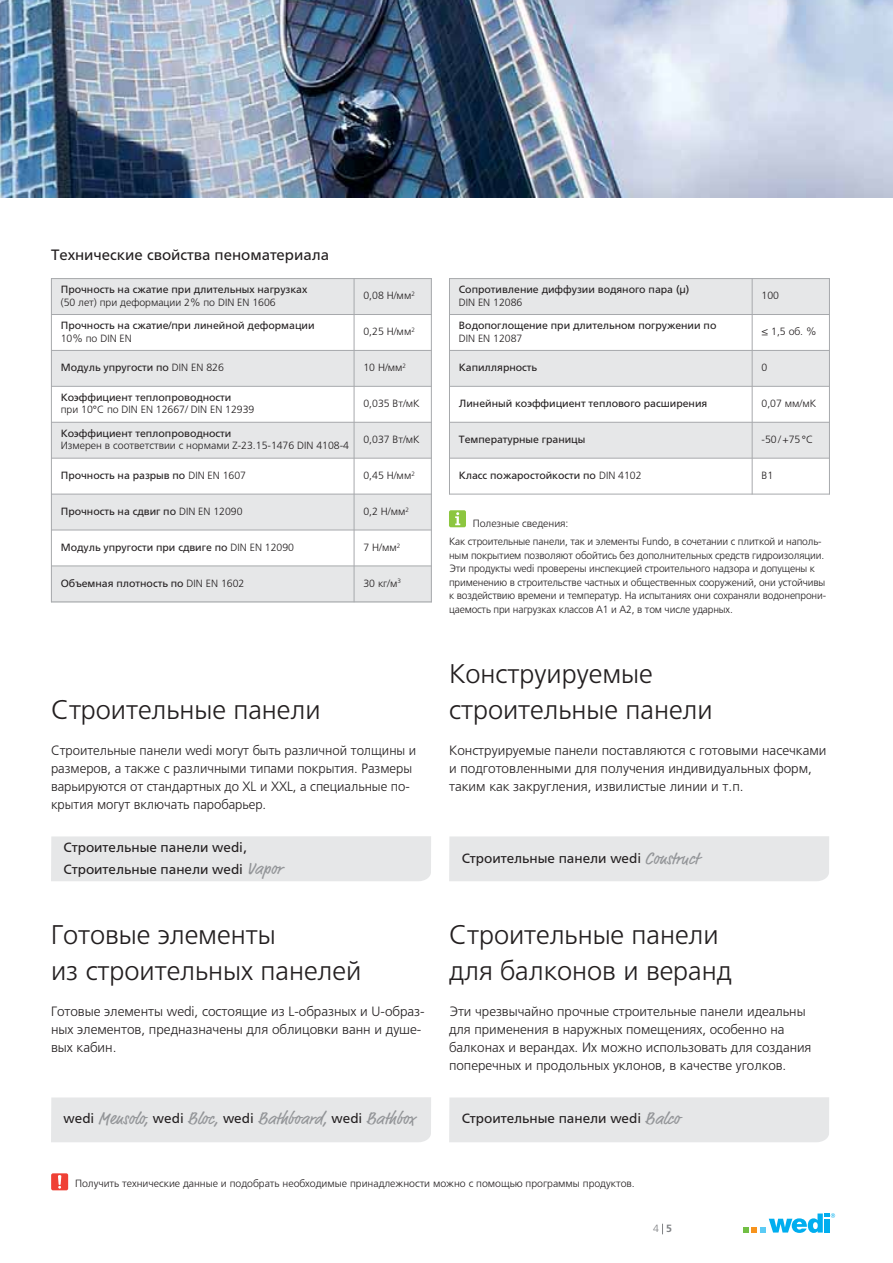
<style>
.page{position:relative;width:893px;height:1263px;background:#fff}
.page>*{position:absolute;margin:0;border:0;box-sizing:border-box;transform-origin:0 0}
.t1{font:300 27px/36px "Frutiger LTCYR";color:#231f20}
.t2{font:17.25px "Market";color:#939598}
.t3{font:15px "Frutiger LTCYR";color:#231f20}
.t4{font:300 13.5px/18px "Frutiger LTCYR";color:#231f20}
.t5{font:13.5px/21.1px "Frutiger LTCYR";color:#231f20}
.t6{font:300 10.5px/13.5px "Frutiger LTCYR";letter-spacing:-.01em;color:#231f20}
.t7{font:10.5px/12.6px "Frutiger LTCYR";color:#231f20}
.t8{font:300 10.5px "Frutiger LT Com";color:#808285}
.s1{font-weight:300}
.s2{font-family:"Market";font-size:17.25px;color:#939598}
.s3{font-family:"Frutiger LTCYR";font-size:13.5px;color:#231f20}
.s4{font-family:"Frutiger LT Com"}
.s5{font-size:11.25px}
.s6{font-weight:700}
</style>
<div class="page">
<svg style="left:743px;top:1213px;width:92px;height:20px"></svg>
<img style="left:0;top:0;width:893px;height:197px">
<div style="left:51px;top:836px;width:380px;height:45px;background:#e6e7e8"></div>
<div style="left:449px;top:836px;width:380px;height:45px;background:#e6e7e8"></div>
<div style="left:51px;top:1097px;width:380px;height:45px;background:#e6e7e8"></div>
<div style="left:449px;top:1097px;width:380px;height:45px;background:#e6e7e8"></div>
<div style="left:51px;top:278px;width:303px;height:36px;background:#e6e7e8"></div>
<div style="left:354px;top:278px;width:78px;height:36px;background:#e6e7e8"></div>
<div style="left:51px;top:350px;width:303px;height:36px;background:#e6e7e8"></div>
<div style="left:354px;top:350px;width:78px;height:36px;background:#e6e7e8"></div>
<div style="left:51px;top:422px;width:303px;height:36px;background:#e6e7e8"></div>
<div style="left:354px;top:422px;width:78px;height:36px;background:#e6e7e8"></div>
<div style="left:51px;top:494px;width:303px;height:36px;background:#e6e7e8"></div>
<div style="left:354px;top:494px;width:78px;height:36px;background:#e6e7e8"></div>
<div style="left:51px;top:566px;width:303px;height:36px;background:#e6e7e8"></div>
<div style="left:354px;top:566px;width:78px;height:36px;background:#e6e7e8"></div>
<hr style="left:51px;top:278px;width:1px;height:324px;background:#a7a9ac">
<hr style="left:354px;top:278px;width:1px;height:324px;background:#a7a9ac">
<hr style="left:431px;top:278px;width:1px;height:324px;background:#a7a9ac">
<hr style="left:51px;top:278px;width:381px;height:1px;background:#a7a9ac">
<hr style="left:51px;top:314px;width:381px;height:1px;background:#a7a9ac">
<hr style="left:51px;top:350px;width:381px;height:1px;background:#a7a9ac">
<hr style="left:51px;top:386px;width:381px;height:1px;background:#a7a9ac">
<hr style="left:51px;top:422px;width:381px;height:1px;background:#a7a9ac">
<hr style="left:51px;top:458px;width:381px;height:1px;background:#a7a9ac">
<hr style="left:51px;top:494px;width:381px;height:1px;background:#a7a9ac">
<hr style="left:51px;top:530px;width:381px;height:1px;background:#a7a9ac">
<hr style="left:51px;top:565px;width:381px;height:1px;background:#a7a9ac">
<hr style="left:51px;top:601px;width:381px;height:1px;background:#a7a9ac">
<div style="left:449px;top:278px;width:303px;height:36px;background:#e6e7e8"></div>
<div style="left:752px;top:278px;width:78px;height:36px;background:#e6e7e8"></div>
<div style="left:449px;top:350px;width:303px;height:36px;background:#e6e7e8"></div>
<div style="left:752px;top:350px;width:78px;height:36px;background:#e6e7e8"></div>
<div style="left:449px;top:422px;width:303px;height:36px;background:#e6e7e8"></div>
<div style="left:752px;top:422px;width:78px;height:36px;background:#e6e7e8"></div>
<hr style="left:449px;top:278px;width:1px;height:216px;background:#a7a9ac">
<hr style="left:752px;top:278px;width:1px;height:216px;background:#a7a9ac">
<hr style="left:829px;top:278px;width:1px;height:216px;background:#a7a9ac">
<hr style="left:449px;top:278px;width:381px;height:1px;background:#a7a9ac">
<hr style="left:449px;top:314px;width:381px;height:1px;background:#a7a9ac">
<hr style="left:449px;top:350px;width:381px;height:1px;background:#a7a9ac">
<hr style="left:449px;top:386px;width:381px;height:1px;background:#a7a9ac">
<hr style="left:449px;top:422px;width:381px;height:1px;background:#a7a9ac">
<hr style="left:449px;top:458px;width:381px;height:1px;background:#a7a9ac">
<hr style="left:449px;top:494px;width:381px;height:1px;background:#a7a9ac">
<div style="left:449px;top:510px;width:17px;height:17px;background:#8cc63f;border-radius:2px"></div>
<svg style="left:455px;top:512px;width:5px;height:13px"></svg>
<div style="left:51px;top:1173px;width:17px;height:17px;background:#ef4035;border-radius:2px"></div>
<svg style="left:58px;top:1175px;width:3px;height:14px"></svg>
<h3 class="t3" style="left:51px;top:249px;width:280px">Технические свойства пеноматериала</h3>
<p class="t7" style="left:61px;top:284px;width:248px">Прочность на сжатие при длительных нагрузках</p>
<p class="t6" style="left:61px;top:296px;width:216px">(50 лет) при деформации 2% по DIN EN 1606</p>
<p class="t7" style="left:61px;top:320px;width:255px">Прочность на сжатие/при линейной деформации</p>
<p class="t6" style="left:61px;top:332px;width:73px">10% по DIN EN</p>
<p class="t6" style="left:363px;top:290px;width:53px">0,08 Н/мм<sup>2</sup></p>
<p class="t6" style="left:363px;top:326px;width:53px">0,25 Н/мм<sup>2</sup></p>
<p class="t7" style="left:61px;top:362px;width:165px">Модуль упругости по <span class="s1">DIN EN 826</span></p>
<p class="t6" style="left:363px;top:362px;width:44px">10 Н/мм<sup>2</sup></p>
<p class="t7" style="left:61px;top:392px;width:172px">Коэффициент теплопроводности</p>
<p class="t6" style="left:61px;top:404px;width:195px">при 10°C по DIN EN 12667/ DIN EN 12939</p>
<p class="t6" style="left:363px;top:397px;width:58px">0,035 Вт/мК</p>
<p class="t7" style="left:61px;top:428px;width:172px">Коэффициент теплопроводности</p>
<p class="t6" style="left:61px;top:440px;width:290px">Измерен в соответствии с нормами Z-23.15-1476 DIN 4108-4</p>
<p class="t6" style="left:363px;top:433px;width:58px">0,037 Вт/мК</p>
<p class="t7" style="left:61px;top:470px;width:187px">Прочность на разрыв по <span class="s1">DIN EN 1607</span></p>
<p class="t6" style="left:363px;top:469px;width:53px">0,45 Н/мм<sup>2</sup></p>
<p class="t7" style="left:61px;top:506px;width:183px">Прочность на сдвиг по <span class="s1">DIN EN 12090</span></p>
<p class="t6" style="left:363px;top:505px;width:47px">0,2 Н/мм<sup>2</sup></p>
<p class="t7" style="left:61px;top:542px;width:235px">Модуль упругости при сдвиге по <span class="s1">DIN EN 12090</span></p>
<p class="t6" style="left:363px;top:541px;width:38px">7 Н/мм<sup>2</sup></p>
<p class="t7" style="left:61px;top:577px;width:185px">Объемная плотность по <span class="s1">DIN EN 1602</span></p>
<p class="t6" style="left:363px;top:577px;width:39px">30 кг/м<sup>3</sup></p>
<h1 class="t1" style="left:51px;top:694px;width:271px">Строительные панели</h1>
<p class="t4" style="left:51px;top:743px;width:367px">Строительные панели wedi могут быть различной толщины и размеров, а также с различными типами покрытия. Размеры варьируются от стандартных до XL и XXL, а специальные по&shy;крытия могут включать паробарьер.</p>
<p class="t5" style="left:64px;top:838px;width:220px">Строительные панели wedi,<br>Строительные панели wedi <span class="s2">Vapor</span></p>
<h1 class="t1" style="left:51px;top:919px;width:312px">Готовые элементы<br>из строительных панелей</h1>
<p class="t4" style="left:51px;top:1004px;width:375px">Готовые элементы wedi, состоящие из L-образных и U-образ&shy;ных элементов, предназначены для облицовки ванн и душе&shy;вых кабин.</p>
<h2 class="t2" style="left:64px;top:1110px;width:353px"><span class="s3">wedi</span> Mensolo, <span class="s3">wedi</span> Bloc, <span class="s3">wedi</span> Bathboard, <span class="s3">wedi</span> Bathbox</h2>
<p class="t7" style="left:459px;top:284px;width:232px">Сопротивление диффузии водяного пара (<span class="s4">μ</span>)<br><span class="s1">DIN EN 12086</span></p>
<p class="t6" style="left:761px;top:290px;width:19px">100</p>
<p class="t7" style="left:459px;top:320px;width:259px">Водопоглощение при длительном погружении по</p>
<p class="t6" style="left:459px;top:332px;width:65px">DIN EN 12087</p>
<p class="t6" style="left:761px;top:326px;width:57px"><span class="s5">≤</span> 1,5 об. %</p>
<p class="t7" style="left:459px;top:362px;width:80px">Капиллярность</p>
<p class="t6" style="left:761px;top:362px;width:7px">0</p>
<p class="t7" style="left:459px;top:398px;width:250px">Линейный коэффициент теплового расширения</p>
<p class="t6" style="left:761px;top:397px;width:56px">0,07 мм/мК</p>
<p class="t7" style="left:459px;top:434px;width:128px">Температурные границы</p>
<p class="t6" style="left:761px;top:433px;width:53px">-50 / +75 °C</p>
<p class="t7" style="left:459px;top:470px;width:184px">Класс пожаростойкости по <span class="s1">DIN 4102</span></p>
<p class="t6" style="left:761px;top:469px;width:13px">B1</p>
<p class="t6" style="left:473px;top:517px;width:97px">Полезные сведения:</p>
<p class="t6" style="left:449px;top:536px;width:378px">Как строительные панели, так и элементы Fundo, в сочетании с плиткой и наполь&shy;ным покрытием позволяют обойтись без дополнительных средств гидроизоляции.<br>Эти продукты wedi проверены инспекцией строительного надзора и допущены к применению в строительстве частных и общественных сооружений, они устойчивы к воздействию времени и температур. На испытаниях они сохраняли водонепрони&shy;цаемость при нагрузках классов A1 и A2, в том числе ударных.</p>
<h1 class="t1" style="left:449px;top:658px;width:265px">Конструируемые строительные панели</h1>
<p class="t4" style="left:449px;top:743px;width:379px">Конструируемые панели поставляются с готовыми насечками и подготовленными для получения индивидуальных форм, таким как закругления, извилистые линии и т.п.</p>
<p class="t5" style="left:462px;top:849px;width:239px">Строительные панели wedi <span class="s2">Construct</span></p>
<h1 class="t1" style="left:449px;top:919px;width:284px">Строительные панели для балконов и веранд</h1>
<p class="t4" style="left:449px;top:1004px;width:364px">Эти чрезвычайно прочные строительные панели идеальны для применения в наружных помещениях, особенно на балконах и верандах. Их можно использовать для создания поперечных и продольных уклонов, в качестве уголков.</p>
<p class="t5" style="left:462px;top:1109px;width:220px">Строительные панели wedi <span class="s2">Balco</span></p>
<p class="t6" style="left:75px;top:1178px;width:561px">Получить технические данные и подобрать необходимые принадлежности можно с помощью программы продуктов.</p>
<p class="t8" style="left:653px;top:1222px;width:20px">4 <span class="s6">5</span></p>
</div>
